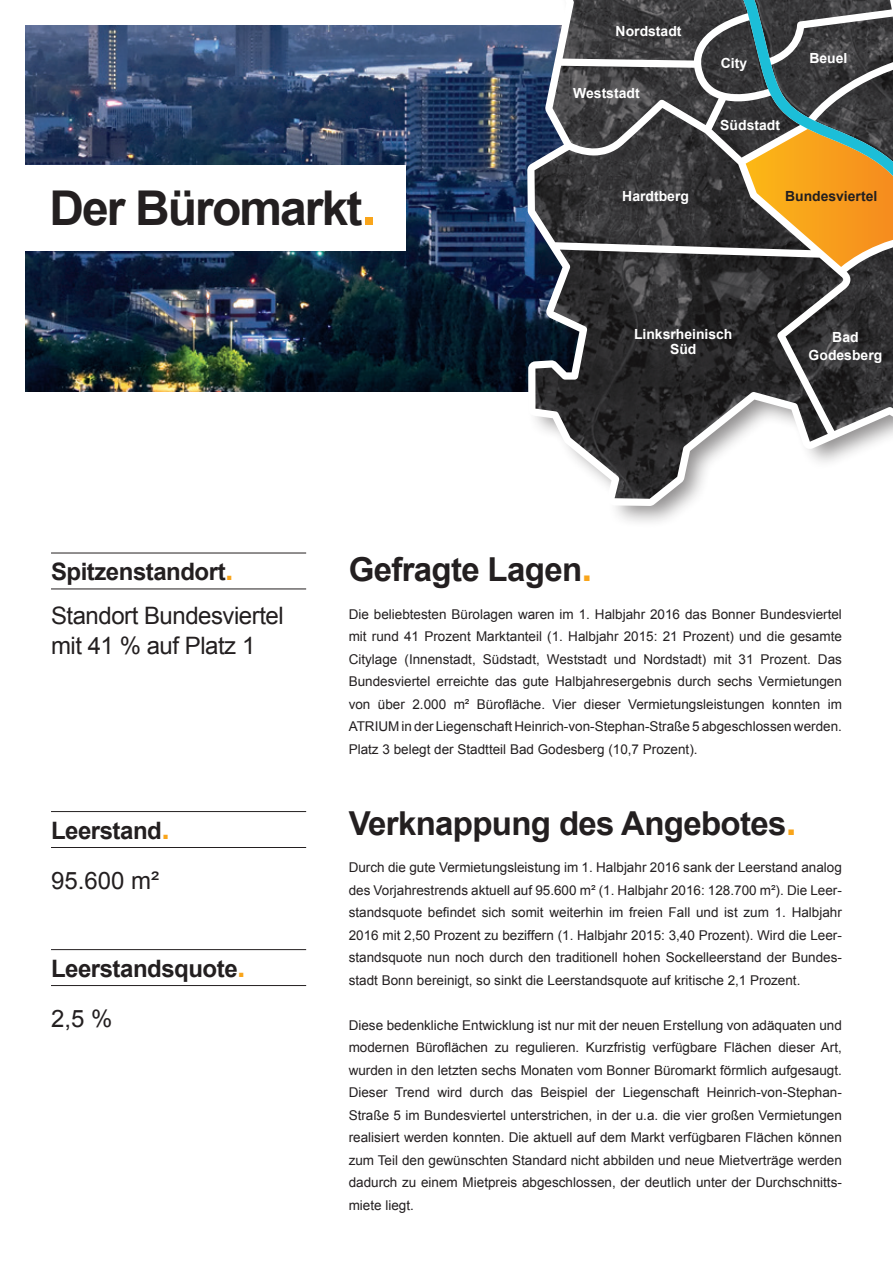
<style>
.page{position:relative;width:893px;height:1263px;background:#fff}
.page>*{position:absolute;margin:0;border:0;box-sizing:border-box;transform-origin:0 0}
.t1{font:700 48px "Arial";letter-spacing:-.04em;color:#231f20}
.t2{font:700 33px "Arial";letter-spacing:-.02em;color:#231f20}
.t3{font:24px/30px "Arial";letter-spacing:-.02em;color:#231f20}
.t4{font:700 24px "Arial";letter-spacing:-.02em;color:#231f20}
.t5{font:700 13.95px "Arial";color:#fff}
.t6{font:700 13.95px "Arial";color:#231f20}
.t7{font:13.5px/22.5px "Arial";color:#231f20;text-align:justify}
.s1{font-size:57px;color:#f9a51b}
.s2{font-size:30px;color:#f9a51b}
.s3{font-size:39px;color:#f9a51b}
</style>
<div class="page">
<img style="left:26px;top:26px;width:500px;height:365px">
<hr style="left:51px;top:553px;width:255px;height:1px;background:#231f20">
<hr style="left:51px;top:589px;width:255px;height:1px;background:#231f20">
<div style="left:19px;top:166px;width:387px;height:85px;background:#fff"></div>
<div style="left:526px;top:0;width:367px;height:528px;background:#231f20;opacity:.5"></div>
<svg style="left:527px;top:0;width:366px;height:506px"></svg>
<svg style="left:627px;top:0;width:266px;height:460px;background:#645d51"></svg>
<hr style="left:51px;top:811px;width:255px;height:1px;background:#231f20">
<hr style="left:51px;top:847px;width:255px;height:1px;background:#231f20">
<hr style="left:51px;top:949px;width:255px;height:1px;background:#231f20">
<hr style="left:51px;top:985px;width:255px;height:1px;background:#231f20">
<p class="t5" style="left:616px;top:22px;width:67px">Nordstadt</p>
<p class="t5" style="left:573px;top:84px;width:68px">Weststadt</p>
<p class="t1" style="left:49px;top:177px;width:328px">Der Büromarkt<span class="s1">.</span></p>
<p class="t5" style="left:622px;top:187px;width:68px">Hardtberg</p>
<p class="t5" style="left:721px;top:54px;width:28px">City</p>
<p class="t5" style="left:720px;top:116px;width:61px">Südstadt</p>
<p class="t5" style="left:809px;top:49px;width:39px">Beuel</p>
<p class="t6" style="left:785px;top:187px;width:94px">Bundesviertel</p>
<p class="t5" style="left:634px;top:325px;width:100px">Linksrheinisch</p>
<p class="t5" style="left:670px;top:340px;width:28px">Süd</p>
<p class="t5" style="left:832px;top:328px;width:28px">Bad</p>
<p class="t5" style="left:809px;top:346px;width:75px">Godesberg</p>
<p class="t4" style="left:51px;top:556px;width:184px">Spitzenstandort<span class="s2">.</span></p>
<p class="t2" style="left:349px;top:548px;width:245px">Gefragte Lagen<span class="s3">.</span></p>
<p class="t7" style="left:349px;top:603px;width:495px">Die beliebtesten Bürolagen waren im 1. Halbjahr 2016 das Bonner Bundesviertel mit rund 41 Prozent Marktanteil (1. Halbjahr 2015: 21 Prozent) und die gesamte Citylage (Innenstadt, Südstadt, Weststadt und Nordstadt) mit 31 Prozent. Das Bundesviertel erreichte das gute Halbjahresergebnis durch sechs Vermietungen von über 2.000 m² Bürofläche. Vier dieser Vermietungsleistungen konnten im ATRIUM in der Liegenschaft Heinrich-von-Stephan-Straße 5 abgeschlossen werden.<br>Platz 3 belegt der Stadtteil Bad Godesberg (10,7 Prozent).</p>
<p class="t3" style="left:51px;top:601px;width:234px">Standort Bundesviertel mit 41 % auf Platz 1</p>
<p class="t4" style="left:51px;top:815px;width:120px">Leerstand<span class="s2">.</span></p>
<p class="t3" style="left:51px;top:866px;width:110px">95.600 m²</p>
<p class="t4" style="left:51px;top:953px;width:196px">Leerstandsquote<span class="s2">.</span></p>
<p class="t3" style="left:51px;top:1004px;width:63px">2,5 %</p>
<p class="t2" style="left:349px;top:801px;width:449px">Verknappung des Angebotes<span class="s3">.</span></p>
<p class="t7" style="left:349px;top:856px;width:495px">Durch die gute Vermietungsleistung im 1. Halbjahr 2016 sank der Leerstand analog des Vorjahrestrends aktuell auf 95.600 m² (1. Halbjahr 2016: 128.700 m²). Die Leer&shy;standsquote befindet sich somit weiterhin im freien Fall und ist zum 1. Halbjahr 2016 mit 2,50 Prozent zu beziffern (1. Halbjahr 2015: 3,40 Prozent). Wird die Leer&shy;standsquote nun noch durch den traditionell hohen Sockelleerstand der Bundes&shy;stadt Bonn bereinigt, so sinkt die Leerstandsquote auf kritische 2,1 Prozent.</p>
<p class="t7" style="left:349px;top:1014px;width:495px">Diese bedenkliche Entwicklung ist nur mit der neuen Erstellung von adäquaten und modernen Büroflächen zu regulieren. Kurzfristig verfügbare Flächen dieser Art, wurden in den letzten sechs Monaten vom Bonner Büromarkt förmlich aufgesaugt.<br>Dieser Trend wird durch das Beispiel der Liegenschaft Heinrich-von-Stephan-Straße 5 im Bundesviertel unterstrichen, in der u.a. die vier großen Vermietungen realisiert werden konnten. Die aktuell auf dem Markt verfügbaren Flächen können zum Teil den gewünschten Standard nicht abbilden und neue Mietverträge werden dadurch zu einem Mietpreis abgeschlossen, der deutlich unter der Durchschnitts&shy;miete liegt.</p>
</div>
